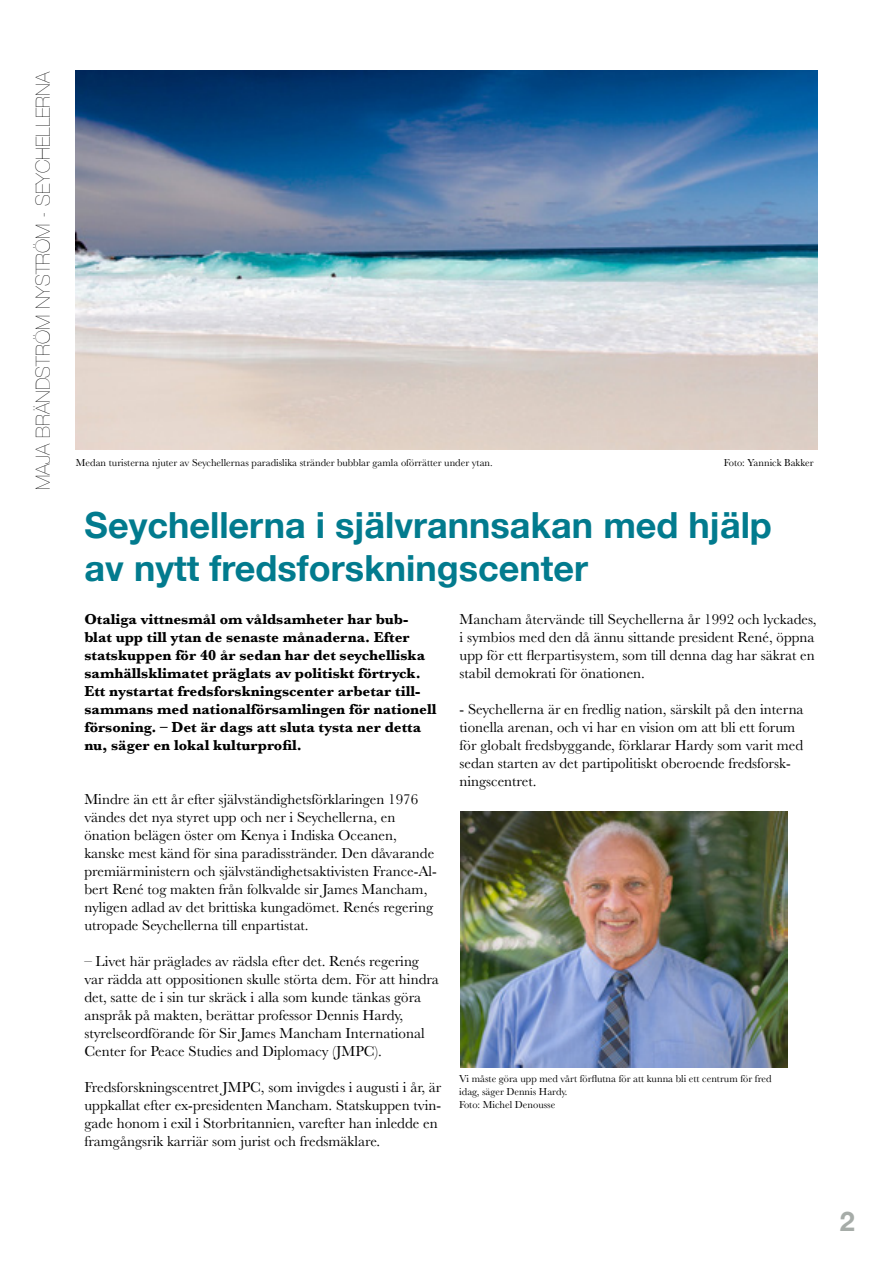
<style>
.page{position:relative;width:893px;height:1263px;background:#fff}
.page>*{position:absolute;margin:0;border:0;box-sizing:border-box;transform-origin:0 0}
.t1{font:700 36px/43.2px "Helvetica Neue";color:#027b8e}
.t2{font:700 27px "Helvetica Neue";color:#a6aca8}
.t3{font:200 19.5px "Helvetica Neue";color:#000}
.t4{font:15px/18px "Baskerville";color:#000}
.t5{font:700 15px/18px "Baskerville";color:#000}
.t6{font:10.5px/12.6px "Baskerville";color:#000}
</style>
<div class="page">
<img style="left:76px;top:71px;width:741px;height:379px">
<img style="left:460px;top:812px;width:328px;height:255px">
<h3 class="t3" style="left:28px;top:490px;width:420px;rotate:-90deg">MAJA BRÄNDSTRÖM NYSTRÖM - SEYCHELLERNA</h3>
<p class="t6" style="left:76px;top:456px;width:418px">Medan turisterna njuter av Seychellernas paradislika stränder bubblar gamla oförrätter under ytan.</p>
<p class="t6" style="left:724px;top:456px;width:91px">Foto: Yannick Bakker</p>
<h1 class="t1" style="left:85px;top:505px;width:689px">Seychellerna i självrannsakan med hjälp av nytt fredsforskningscenter</h1>
<p class="t5" style="left:84px;top:611px;width:354px">Otaliga vittnesmål om våldsamheter har bub&shy;blat upp till ytan de senaste månaderna. Efter statskuppen för 40 år sedan har det seychelliska samhällsklimatet präglats av politiskt förtryck.<br>Ett nystartat fredsforskningscenter arbetar till&shy;sammans med nationalförsamlingen för nationell försoning. – Det är dags att sluta tysta ner detta nu, säger en lokal kulturprofil.</p>
<p class="t4" style="left:84px;top:791px;width:354px">Mindre än ett år efter självständighetsförklaringen 1976 vändes det nya styret upp och ner i Seychellerna, en önation belägen öster om Kenya i Indiska Oceanen, kanske mest känd för sina paradisstränder. Den dåvarande premiärministern och självständighetsaktivisten France-Al&shy;bert René tog makten från folkvalde sir James Mancham, nyligen adlad av det brittiska kungadömet. Renés regering utropade Seychellerna till enpartistat.</p>
<p class="t4" style="left:84px;top:953px;width:356px">– Livet här präglades av rädsla efter det. Renés regering var rädda att oppositionen skulle störta dem. För att hindra det, satte de i sin tur skräck i alla som kunde tänkas göra anspråk på makten, berättar professor Dennis Hardy, styrelseordförande för Sir James Mancham International Center for Peace Studies and Diplomacy (JMPC).</p>
<p class="t4" style="left:84px;top:1079px;width:358px">Fredsforskningscentret JMPC, som invigdes i augusti i år, är uppkallat efter ex-presidenten Mancham. Statskuppen tvin&shy;gade honom i exil i Storbritannien, varefter han inledde en framgångsrik karriär som jurist och fredsmäklare.</p>
<p class="t4" style="left:460px;top:611px;width:358px">Mancham återvände till Seychellerna år 1992 och lyckades, i symbios med den då ännu sittande president René, öppna upp för ett flerpartisystem, som till denna dag har säkrat en stabil demokrati för önationen.</p>
<p class="t4" style="left:460px;top:701px;width:346px">- Seychellerna är en fredlig nation, särskilt på den interna tionella arenan, och vi har en vision om att bli ett forum för globalt fredsbyggande, förklarar Hardy som varit med sedan starten av det partipolitiskt oberoende fredsforsk&shy;ningscentret.</p>
<p class="t6" style="left:459px;top:1073px;width:314px">Vi måste göra upp med vårt förflutna för att kunna bli ett centrum för fred idag, säger Dennis Hardy.<br>Foto: Michel Denousse</p>
<h2 class="t2" style="left:840px;top:1200px;width:17px">2</h2>
</div>
